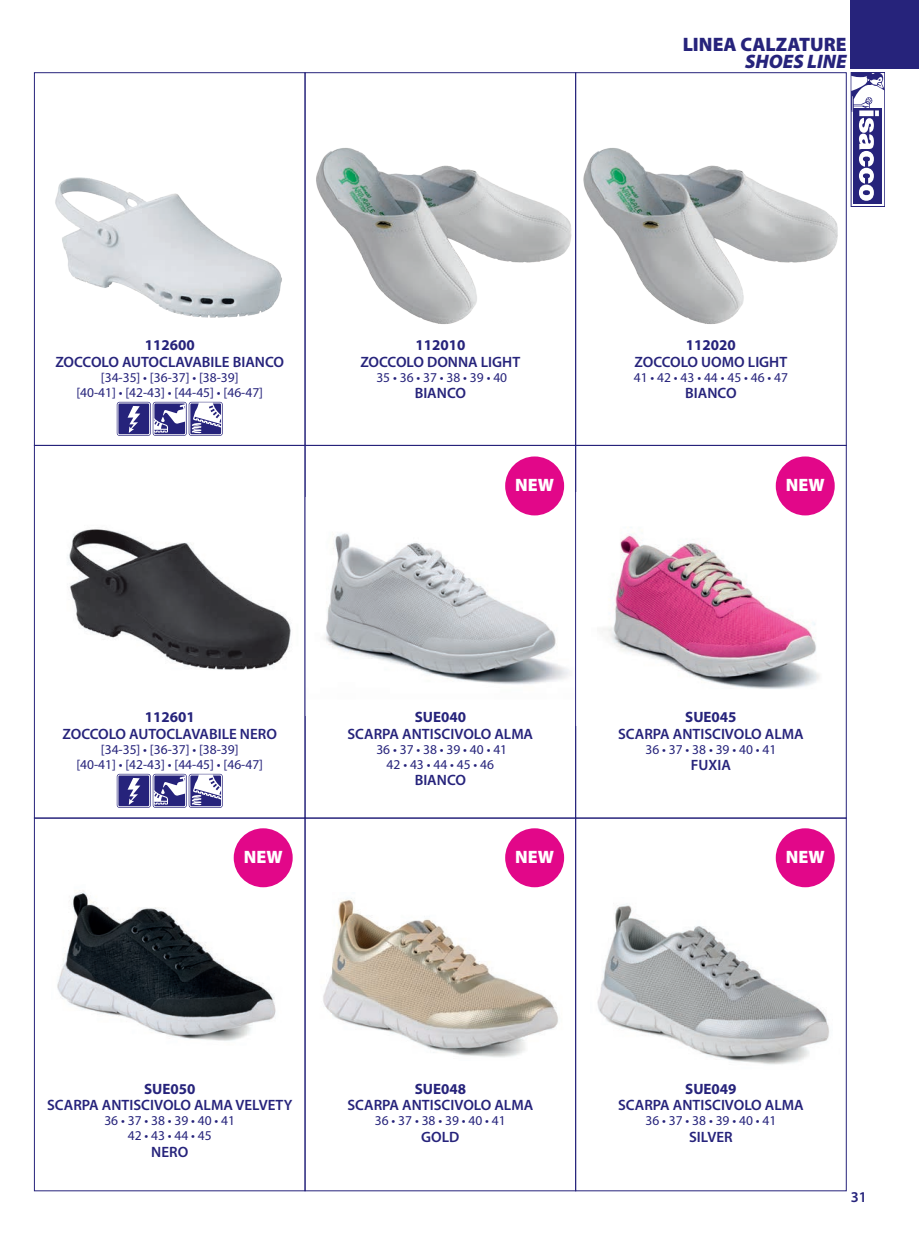
<style>
.page{position:relative;width:919px;height:1238px;background:#fff}
.page>*{position:absolute;margin:0;border:0;box-sizing:border-box;transform-origin:0 0}
.t1{font:900 19.5px "Myriad Pro";color:#26237b}
.t2{font:italic 900 19.5px "Myriad Pro";color:#26237b}
.t3{font:900 18px "Myriad Pro";letter-spacing:.005em;color:#fff}
.t4{font:600 15px "Myriad Pro";color:#26237b}
.t5{font:700 15px "Myriad Pro";color:#26237b}
.t6{font:13.5px/15px "Myriad Pro";color:#26237b;text-align:center}
</style>
<div class="page">
<img style="left:69px;top:497px;width:501px;height:188px">
<img style="left:57px;top:884px;width:220px;height:157px">
<div style="left:34px;top:817px;width:271px;height:374px;border:1px solid #26237b"></div>
<img style="left:55px;top:177px;width:227px;height:141px">
<div style="left:34px;top:72px;width:271px;height:374px;border:1px solid #26237b"></div>
<img style="left:316px;top:148px;width:522px;height:176px">
<img style="left:323px;top:898px;width:235px;height:160px">
<div style="left:304px;top:817px;width:272px;height:374px;border:1px solid #26237b"></div>
<div style="left:575px;top:72px;width:271px;height:374px;border:1px solid #26237b"></div>
<img style="left:601px;top:492px;width:233px;height:197px">
<div style="left:575px;top:445px;width:271px;height:373px;border:1px solid #26237b"></div>
<img style="left:597px;top:905px;width:232px;height:160px">
<div style="left:575px;top:817px;width:271px;height:374px;border:1px solid #26237b"></div>
<div style="left:117px;top:402px;width:34px;height:34px;background:#26237b;border-radius:3px"></div>
<div style="left:117px;top:402px;width:33px;height:33px;border:1px solid #fff;border-radius:2px"></div>
<svg style="left:128px;top:406px;width:12px;height:27px"></svg>
<svg style="left:153px;top:402px;width:34px;height:34px"></svg>
<div style="left:153px;top:402px;width:33px;height:33px;border:1px solid #fff;border-radius:2px"></div>
<svg style="left:154px;top:404px;width:31px;height:28px"></svg>
<div style="left:189px;top:402px;width:34px;height:34px;background:#6f6ca6;border-radius:3px"></div>
<div style="left:189px;top:402px;width:33px;height:33px;border:1px solid #fff;border-radius:2px"></div>
<svg style="left:191px;top:402px;width:30px;height:31px"></svg>
<div style="left:117px;top:773px;width:34px;height:34px;background:#26237b;border-radius:3px"></div>
<div style="left:117px;top:774px;width:33px;height:33px;border:1px solid #fff;border-radius:2px"></div>
<svg style="left:128px;top:778px;width:12px;height:27px"></svg>
<svg style="left:153px;top:773px;width:34px;height:34px"></svg>
<div style="left:153px;top:774px;width:33px;height:33px;border:1px solid #fff;border-radius:2px"></div>
<svg style="left:154px;top:776px;width:31px;height:28px"></svg>
<svg style="left:189px;top:773px;width:34px;height:34px"></svg>
<div style="left:189px;top:774px;width:33px;height:33px;border:1px solid #fff;border-radius:2px"></div>
<svg style="left:191px;top:774px;width:30px;height:31px"></svg>
<div style="left:850px;top:0;width:68px;height:68px;background:#26237b"></div>
<div style="left:850px;top:72px;width:34px;height:135px;border:1px solid #26237b"></div>
<div style="left:853px;top:108px;width:29px;height:95px;background:#26237b"></div>
<svg style="left:851px;top:73px;width:33px;height:128px"></svg>
<div style="left:505px;top:456px;width:59px;height:59px;background:#e20789;border-radius:50%"></div>
<div style="left:505px;top:828px;width:59px;height:59px;background:#e20789;border-radius:50%"></div>
<div style="left:234px;top:828px;width:59px;height:59px;background:#e20789;border-radius:50%"></div>
<div style="left:775px;top:456px;width:59px;height:59px;background:#e20789;border-radius:50%"></div>
<div style="left:775px;top:828px;width:59px;height:59px;background:#e20789;border-radius:50%"></div>
<h1 class="t1" style="left:682px;top:31px;width:165px">LINEA CALZATURE</h1>
<h1 class="t2" style="left:745px;top:48px;width:103px">SHOES LINE</h1>
<p class="t5" style="left:145px;top:335px;width:51px">112600</p>
<p class="t4" style="left:55px;top:352px;width:230px">ZOCCOLO AUTOCLAVABILE BIANCO</p>
<p class="t6" style="left:76px;top:369px;width:188px">[34-35] • [36-37] • [38-39]<br>[40-41] • [42-43] • [44-45] • [46-47]</p>
<p class="t5" style="left:415px;top:335px;width:51px">112010</p>
<p class="t4" style="left:360px;top:352px;width:161px">ZOCCOLO DONNA LIGHT</p>
<p class="t6" style="left:376px;top:369px;width:132px">35 • 36 • 37 • 38 • 39 • 40</p>
<p class="t4" style="left:414px;top:383px;width:53px">BIANCO</p>
<h2 class="t3" style="left:515px;top:473px;width:40px">NEW</h2>
<p class="t5" style="left:686px;top:335px;width:51px">112020</p>
<p class="t4" style="left:634px;top:352px;width:154px">ZOCCOLO UOMO LIGHT</p>
<p class="t6" style="left:633px;top:369px;width:156px">41 • 42 • 43 • 44 • 45 • 46 • 47</p>
<p class="t4" style="left:685px;top:383px;width:53px">BIANCO</p>
<h2 class="t3" style="left:785px;top:473px;width:40px">NEW</h2>
<p class="t5" style="left:145px;top:707px;width:51px">112601</p>
<p class="t4" style="left:63px;top:724px;width:216px">ZOCCOLO AUTOCLAVABILE NERO</p>
<p class="t6" style="left:76px;top:741px;width:188px">[34-35] • [36-37] • [38-39]<br>[40-41] • [42-43] • [44-45] • [46-47]</p>
<p class="t5" style="left:414px;top:707px;width:53px">SUE040</p>
<p class="t4" style="left:347px;top:724px;width:187px">SCARPA ANTISCIVOLO ALMA</p>
<p class="t6" style="left:376px;top:741px;width:132px">36 • 37 • 38 • 39 • 40 • 41<br>42 • 43 • 44 • 45 • 46</p>
<p class="t4" style="left:414px;top:770px;width:53px">BIANCO</p>
<h2 class="t3" style="left:244px;top:844px;width:40px">NEW</h2>
<h2 class="t3" style="left:515px;top:844px;width:40px">NEW</h2>
<p class="t5" style="left:685px;top:707px;width:53px">SUE045</p>
<p class="t4" style="left:618px;top:724px;width:187px">SCARPA ANTISCIVOLO ALMA</p>
<p class="t6" style="left:645px;top:741px;width:132px">36 • 37 • 38 • 39 • 40 • 41</p>
<p class="t4" style="left:690px;top:755px;width:42px">FUXIA</p>
<h2 class="t3" style="left:785px;top:844px;width:40px">NEW</h2>
<p class="t5" style="left:144px;top:1078px;width:53px">SUE050</p>
<p class="t4" style="left:47px;top:1095px;width:246px">SCARPA ANTISCIVOLO ALMA VELVETY</p>
<p class="t6" style="left:104px;top:1113px;width:132px">36 • 37 • 38 • 39 • 40 • 41<br>42 • 43 • 44 • 45</p>
<p class="t4" style="left:151px;top:1142px;width:38px">NERO</p>
<p class="t5" style="left:414px;top:1078px;width:53px">SUE048</p>
<p class="t4" style="left:347px;top:1095px;width:187px">SCARPA ANTISCIVOLO ALMA</p>
<p class="t6" style="left:375px;top:1113px;width:132px">36 • 37 • 38 • 39 • 40 • 41</p>
<p class="t4" style="left:421px;top:1127px;width:40px">GOLD</p>
<p class="t5" style="left:685px;top:1078px;width:53px">SUE049</p>
<p class="t4" style="left:618px;top:1095px;width:187px">SCARPA ANTISCIVOLO ALMA</p>
<p class="t6" style="left:645px;top:1113px;width:132px">36 • 37 • 38 • 39 • 40 • 41</p>
<p class="t4" style="left:689px;top:1127px;width:45px">SILVER</p>
<p class="t4" style="left:850px;top:1187px;width:18px">31</p>
</div>
